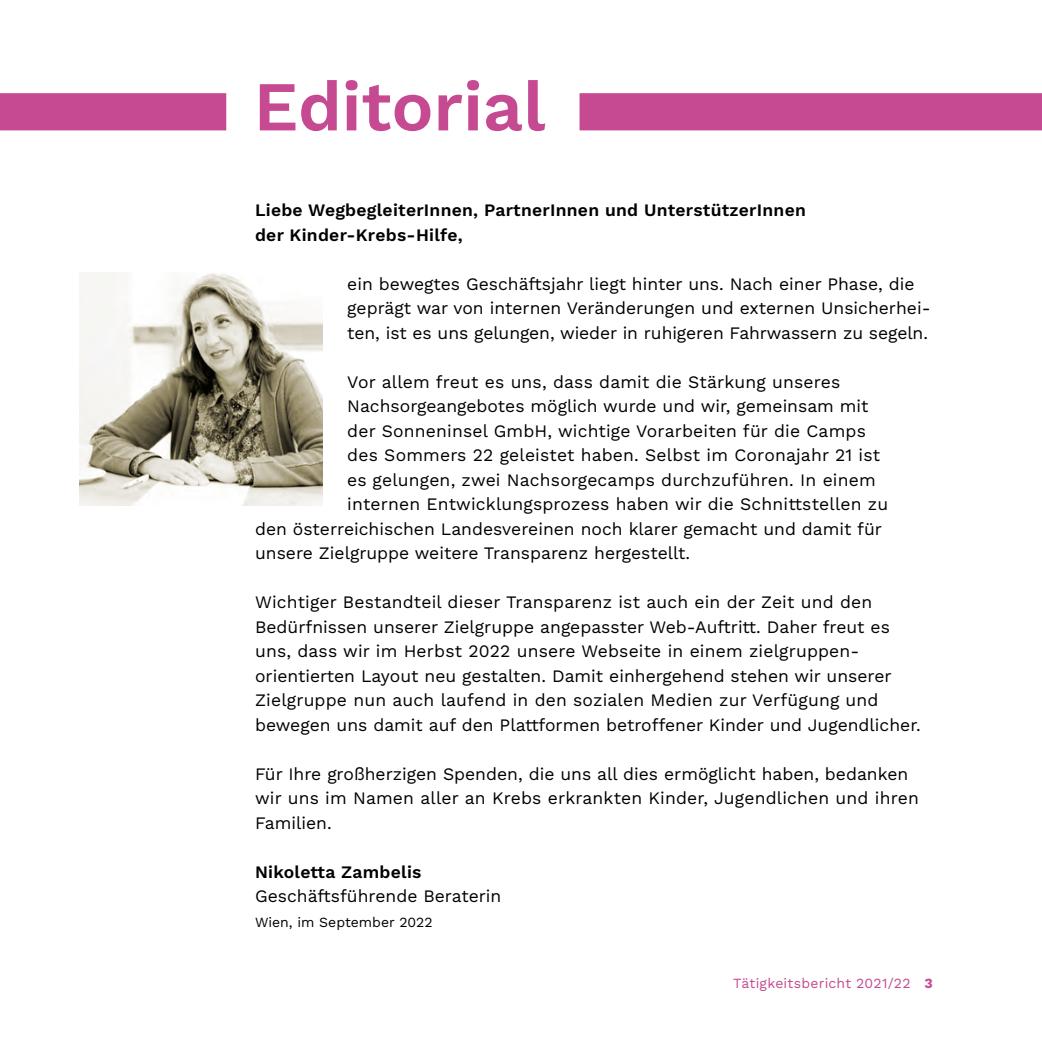
<style>
.page{position:relative;width:1042px;height:1042px;background:#fff}
.page>*{position:absolute;margin:0;border:0;box-sizing:border-box;transform-origin:0 0}
.t1{font:600 70px "Work Sans";color:#c54a91}
.Fließtext_WorkSans{font:17.5px/24.5px "Work Sans";color:#000}
.Fließtext_WorkSans-2{font:600 17.5px/24.5px "Work Sans";letter-spacing:.015em;color:#000}
.t2{font:14px "Work Sans";letter-spacing:.015em;color:#c54a91}
.Fließtext_WorkSans-3{font:14px "Work Sans";color:#000}
.s1{font-weight:700}
</style>
<div class="page">
<svg style="left:79px;top:272px;width:243px;height:233px"></svg>
<svg style="left:0;top:93px;width:1042px;height:37px"></svg>
<h1 class="t1" style="left:254px;top:53px;width:293px">Editorial</h1>
<p class="Fließtext_WorkSans-2" style="left:255px;top:197px;width:552px">Liebe WegbegleiterInnen, PartnerInnen und UnterstützerInnen der Kinder-Krebs-Hilfe,</p>
<p class="Fließtext_WorkSans" style="left:347px;top:271px;width:585px">ein bewegtes Geschäftsjahr liegt hinter uns. Nach einer Phase, die geprägt war von internen Veränderungen und externen Unsicherhei&shy;ten, ist es uns gelungen, wieder in ruhigeren Fahrwassern zu segeln.</p>
<p class="Fließtext_WorkSans" style="left:347px;top:369px;width:494px">Vor allem freut es uns, dass damit die Stärkung unseres</p>
<p class="Fließtext_WorkSans" style="left:347px;top:393px;width:523px">Nachsorgeangebotes möglich wurde und wir, gemeinsam mit</p>
<p class="Fließtext_WorkSans" style="left:347px;top:418px;width:520px">der Sonneninsel GmbH, wichtige Vorarbeiten für die Camps</p>
<p class="Fließtext_WorkSans" style="left:347px;top:442px;width:534px">des Sommers 22 geleistet haben. Selbst im Coronajahr 21 ist</p>
<p class="Fließtext_WorkSans" style="left:347px;top:467px;width:530px">es gelungen, zwei Nachsorgecamps durchzuführen. In einem</p>
<p class="Fließtext_WorkSans" style="left:347px;top:491px;width:542px">internen Entwicklungsprozess haben wir die Schnittstellen zu</p>
<p class="Fließtext_WorkSans" style="left:255px;top:516px;width:628px">den österreichischen Landesvereinen noch klarer gemacht und damit für</p>
<p class="Fließtext_WorkSans" style="left:255px;top:540px;width:437px">unsere Zielgruppe weitere Transparenz hergestellt.</p>
<p class="Fließtext_WorkSans" style="left:255px;top:589px;width:667px">Wichtiger Bestandteil dieser Transparenz ist auch ein der Zeit und den Bedürfnissen unserer Zielgruppe angepasster Web-Auftritt. Daher freut es uns, dass wir im Herbst 2022 unsere Webseite in einem zielgruppen&shy;orientierten Layout neu gestalten. Damit einhergehend stehen wir unserer Zielgruppe nun auch laufend in den sozialen Medien zur Verfügung und bewegen uns damit auf den Plattformen betroffener Kinder und Jugendlicher.</p>
<p class="Fließtext_WorkSans" style="left:255px;top:761px;width:665px">Für Ihre großherzigen Spenden, die uns all dies ermöglicht haben, bedanken wir uns im Namen aller an Krebs erkrankten Kinder, Jugendlichen und ihren<br>Familien.</p>
<p class="Fließtext_WorkSans-2" style="left:255px;top:859px;width:168px">Nikoletta Zambelis</p>
<p class="Fließtext_WorkSans" style="left:255px;top:883px;width:248px">Geschäftsführende Beraterin</p>
<p class="Fließtext_WorkSans-3" style="left:255px;top:911px;width:179px">Wien, im September 2022</p>
<p class="t2" style="left:733px;top:972px;width:201px">Tätigkeitsbericht 2021/22 <span class="s1">3</span></p>
</div>
